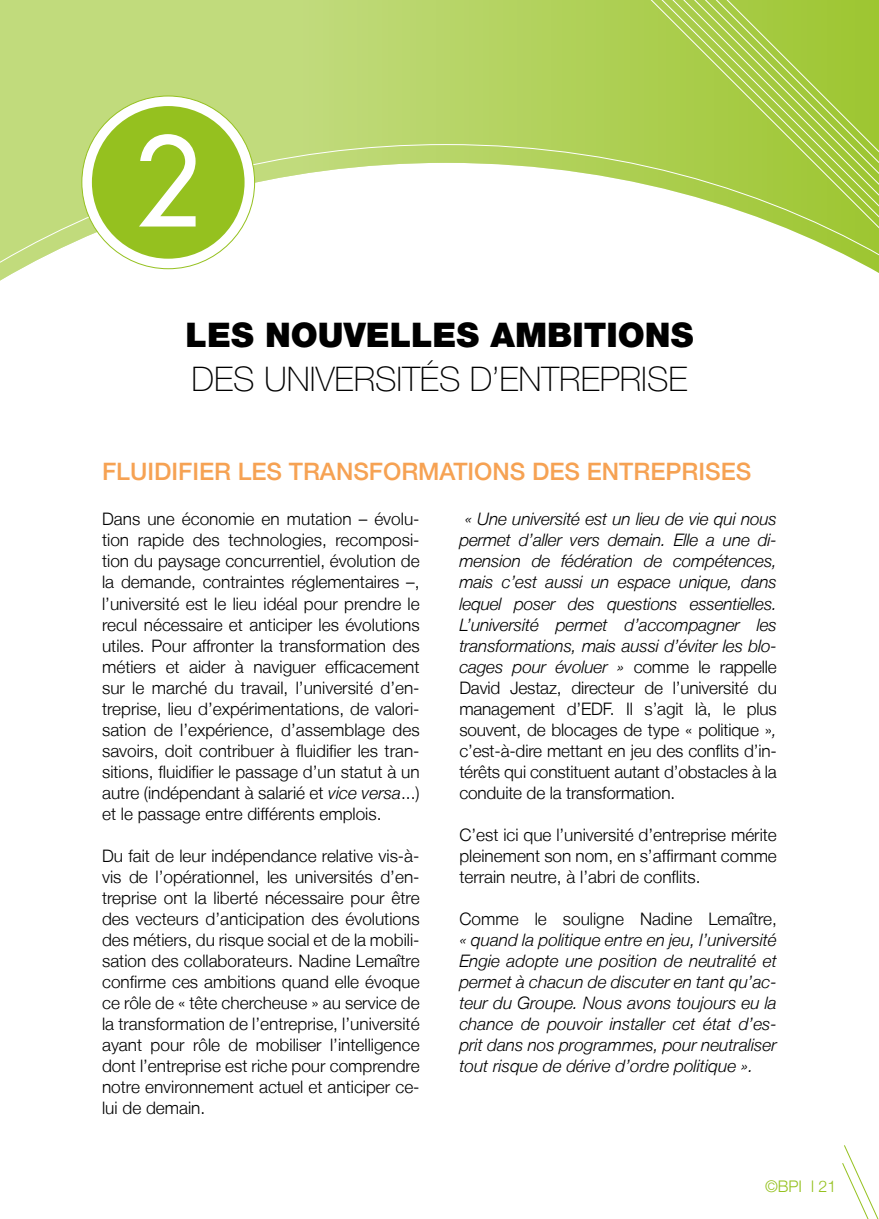
<style>
.page{position:relative;width:879px;height:1219px;background:#fff}
.page>*{position:absolute;margin:0;border:0;box-sizing:border-box;transform-origin:0 0}
.Titre_1{font:100 34px/43.6px "Helvetica Neue LT Std";color:#000}
.t1{font:500 24px "Helvetica Neue LT";color:#f6a253}
.t2{font:300 17.2px/21px "Helvetica Neue LT";color:#000;text-align:justify}
.t3{font:italic 300 17.2px/21px "Helvetica Neue LT";letter-spacing:-.005em;color:#000;text-align:justify}
.t4{font:300 16px "Helvetica Neue LT";color:#95c11f}
.s1{font-weight:900}
.s2{font-style:italic}
.s3{font-style:normal}
</style>
<div class="page">
<svg style="left:0;top:0;width:879px;height:281px"></svg>
<div style="left:82px;top:96px;width:173px;height:173px;background:#fff;border-radius:50%"></div>
<div style="left:92px;top:106px;width:152px;height:153px;background:#95c11f;border-radius:50%"></div>
<svg style="left:139px;top:134px;width:57px;height:93px"></svg>
<svg style="left:842px;top:1145px;width:37px;height:74px"></svg>
<p class="Titre_1" style="left:186px;top:314px;width:509px"><span class="s1">LES NOUVELLES AMBITIONS<br></span>DES UNIVERSITÉS D’ENTREPRISE</p>
<p class="t1" style="left:102px;top:457px;width:651px">FLUIDIFIER LES TRANSFORMATIONS DES ENTREPRISES</p>
<p class="t2" style="left:102px;top:508px;width:319px">Dans une économie en mutation – évolu&shy;tion rapide des technologies, recomposi&shy;tion du paysage concurrentiel, évolution de la demande, contraintes réglementaires –, l’université est le lieu idéal pour prendre le recul nécessaire et anticiper les évolutions utiles. Pour affronter la transformation des métiers et aider à naviguer efficacement sur le marché du travail, l’université d’en&shy;treprise, lieu d’expérimentations, de valori&shy;sation de l’expérience, d’assemblage des savoirs, doit contribuer à fluidifier les tran&shy;sitions, fluidifier le passage d’un statut à un autre (indépendant à salarié et <span class="s2">vice versa</span>...) et le passage entre différents emplois.</p>
<p class="t2" style="left:102px;top:845px;width:319px">Du fait de leur indépendance relative vis-à&shy;vis de l’opérationnel, les universités d’en&shy;treprise ont la liberté nécessaire pour être des vecteurs d’anticipation des évolutions des métiers, du risque social et de la mobili&shy;sation des collaborateurs. Nadine Lemaître confirme ces ambitions quand elle évoque ce rôle de « tête chercheuse » au service de la transformation de l’entreprise, l’université ayant pour rôle de mobiliser l’intelligence dont l’entreprise est riche pour comprendre notre environnement actuel et anticiper ce&shy;lui de demain.</p>
<p class="t3" style="left:459px;top:509px;width:319px;text-indent:5px">« Une université est un lieu de vie qui nous permet d’aller vers demain. Elle a une di&shy;mension de fédération de compétences, mais c’est aussi un espace unique, dans lequel poser des questions essentielles.<br>L’université permet d’accompagner les transformations, mais aussi d’éviter les blo&shy;cages pour évoluer » <span class="s3">comme le rappelle David Jestaz, directeur de l’université du management d’EDF. Il s’agit là, le plus souvent, de blocages de type « politique »</span>, <span class="s3">c’est-à-dire mettant en jeu des conflits d’in&shy;térêts qui constituent autant d’obstacles à la conduite de la transformation.</span></p>
<p class="t2" style="left:459px;top:824px;width:319px">C’est ici que l’université d’entreprise mérite pleinement son nom, en s’affirmant comme terrain neutre, à l’abri de conflits.</p>
<p class="t3" style="left:459px;top:908px;width:319px"><span class="s3">Comme le souligne Nadine Lemaître, </span>« quand la politique entre en jeu, l’université Engie adopte une position de neutralité et permet à chacun de discuter en tant qu’ac&shy;teur du Groupe. Nous avons toujours eu la chance de pouvoir installer cet état d’es&shy;prit dans nos programmes, pour neutraliser tout risque de dérive d’ordre politique ».</p>
<p class="t4" style="left:765px;top:1176px;width:73px">©BPI l 21</p>
</div>
